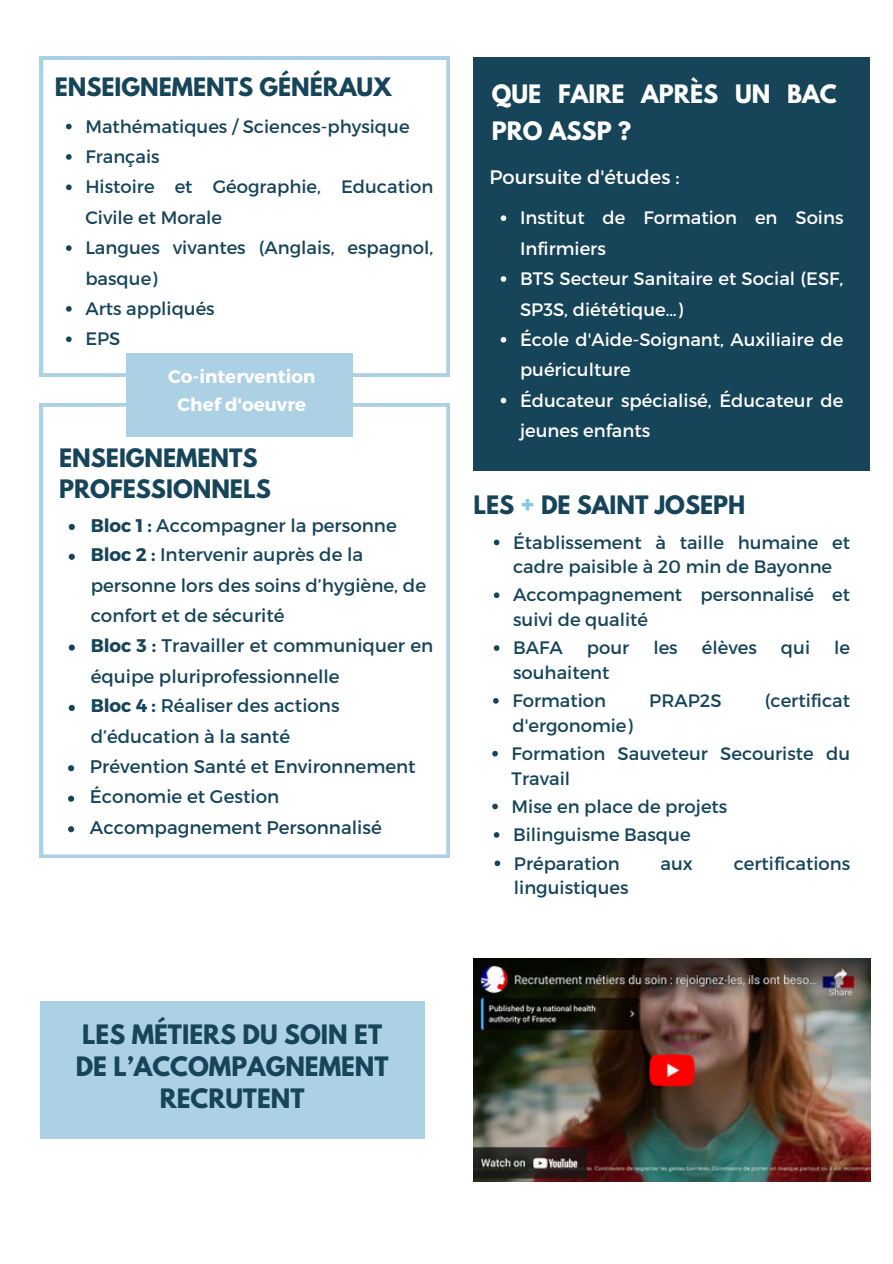
<style>
.page{position:relative;width:893px;height:1264px;background:#fff}
.page>*{position:absolute;margin:0;border:0;box-sizing:border-box;transform-origin:0 0}
.t1{font:700 23.7px/32px "League Spartan";color:#164459;text-align:center}
.t2{font:700 22.5px/31.5px "League Spartan";color:#164459}
.t3{font:700 22.5px/37.2px "League Spartan";color:#fff}
.t4{font:19.5px "Montserrat";color:#fff}
.t5{font:18.3px/30.2px "Montserrat";color:#164459}
.t6{font:700 18.3px/28px "Montserrat";color:#fff;text-align:center}
.t7{font:18px/30.3px "Montserrat";color:#164459}
.t8{font:18px/30.3px "Montserrat";color:#fff}
.s1{font-weight:700}
.s2{color:#8ac8eb}
</style>
<div class="page">
<svg style="left:40px;top:57px;width:409px;height:319px"></svg>
<svg style="left:40px;top:403px;width:409px;height:454px"></svg>
<div style="left:126px;top:353px;width:227px;height:83px;background:#acd0e4"></div>
<svg style="left:66px;top:124px;width:6px;height:5px"></svg>
<svg style="left:66px;top:154px;width:6px;height:6px"></svg>
<svg style="left:66px;top:184px;width:6px;height:6px"></svg>
<svg style="left:66px;top:245px;width:6px;height:6px"></svg>
<svg style="left:66px;top:306px;width:6px;height:6px"></svg>
<svg style="left:66px;top:336px;width:6px;height:6px"></svg>
<svg style="left:69px;top:705px;width:6px;height:6px"></svg>
<svg style="left:68px;top:765px;width:6px;height:6px"></svg>
<svg style="left:68px;top:795px;width:6px;height:6px"></svg>
<svg style="left:68px;top:826px;width:6px;height:6px"></svg>
<svg style="left:492px;top:751px;width:6px;height:5px"></svg>
<svg style="left:492px;top:803px;width:6px;height:6px"></svg>
<svg style="left:494px;top:832px;width:5px;height:5px"></svg>
<svg style="left:494px;top:539px;width:5px;height:6px"></svg>
<svg style="left:494px;top:645px;width:5px;height:6px"></svg>
<svg style="left:493px;top:698px;width:5px;height:5px"></svg>
<svg style="left:494px;top:592px;width:5px;height:6px"></svg>
<svg style="left:494px;top:860px;width:6px;height:6px"></svg>
<svg style="left:69px;top:524px;width:6px;height:6px"></svg>
<svg style="left:69px;top:553px;width:6px;height:7px"></svg>
<svg style="left:69px;top:644px;width:6px;height:6px"></svg>
<img style="left:473px;top:958px;width:397px;height:222px">
<div style="left:40px;top:1001px;width:384px;height:137px;background:#acd0e4"></div>
<div style="left:473px;top:57px;width:397px;height:413px;background:#164459"></div>
<svg style="left:500px;top:215px;width:6px;height:6px"></svg>
<svg style="left:500px;top:276px;width:6px;height:6px"></svg>
<svg style="left:500px;top:337px;width:6px;height:5px"></svg>
<svg style="left:500px;top:398px;width:6px;height:5px"></svg>
<p class="t2" style="left:55px;top:71px;width:338px">ENSEIGNEMENTS GÉNÉRAUX</p>
<p class="t7" style="left:85px;top:111px;width:349px">Mathématiques / Sciences-physique<br>Français<br>Histoire et Géographie, Education<br>Civile et Morale<br>Langues vivantes (Anglais, espagnol, basque)<br>Arts appliqués<br>EPS</p>
<p class="t6" style="left:168px;top:363px;width:149px">Co-intervention<br>Chef d'oeuvre</p>
<p class="t2" style="left:59px;top:442px;width:213px">ENSEIGNEMENTS<br>PROFESSIONNELS</p>
<p class="t5" style="left:91px;top:510px;width:344px"><span class="s1">Bloc 1 :</span> Accompagner la personne<br><span class="s1">Bloc 2 :</span> Intervenir auprès de la personne lors des soins d’hygiène, de confort et de sécurité<br><span class="s1">Bloc 3 :</span> Travailler et communiquer en équipe pluriprofessionnelle</p>
<p class="t5" style="left:90px;top:690px;width:327px"><span class="s1">Bloc 4 :</span> Réaliser des actions d’éducation à la santé<br>Prévention Santé et Environnement<br>Économie et Gestion<br>Accompagnement Personnalisé</p>
<p class="t3" style="left:492px;top:75px;width:346px">QUE FAIRE APRÈS UN BAC<br>PRO ASSP ?</p>
<p class="t4" style="left:489px;top:165px;width:192px">Poursuite d'études :</p>
<p class="t8" style="left:520px;top:203px;width:325px">Institut de Formation en Soins<br>Infirmiers<br>BTS Secteur Sanitaire et Social (ESF,<br>SP3S, diététique…)<br>École d'Aide-Soignant, Auxiliaire de puériculture<br>Éducateur spécialisé, Éducateur de jeunes enfants</p>
<p class="t2" style="left:473px;top:488px;width:273px">LES <span class="s2">+</span> DE SAINT JOSEPH</p>
<p class="t7" style="left:513px;top:530px;width:338px;line-height:24.8px">Établissement à taille humaine et cadre paisible à 20 min de Bayonne</p>
<p class="t7" style="left:513px;top:582px;width:338px;line-height:24.8px">Accompagnement personnalisé et suivi de qualité</p>
<p class="t7" style="left:513px;top:632px;width:51px">BAFA</p>
<p class="t7" style="left:587px;top:632px;width:44px">pour</p>
<p class="t7" style="left:653px;top:632px;width:26px">les</p>
<p class="t7" style="left:701px;top:632px;width:56px">élèves</p>
<p class="t7" style="left:780px;top:632px;width:31px">qui</p>
<p class="t7" style="left:834px;top:632px;width:17px">le</p>
<p class="t7" style="left:512px;top:658px;width:99px;line-height:28px">souhaitent<br>Formation</p>
<p class="t7" style="left:649px;top:685px;width:74px">PRAP2S</p>
<p class="t7" style="left:764px;top:685px;width:87px">(certificat</p>
<p class="t7" style="left:512px;top:710px;width:122px">d'ergonomie)</p>
<p class="t7" style="left:511px;top:741px;width:340px;line-height:24.8px">Formation Sauveteur Secouriste du<br>Travail</p>
<p class="t7" style="left:511px;top:792px;width:217px;line-height:28.3px">Mise en place de projets<br>Bilinguisme Basque</p>
<p class="t7" style="left:514px;top:848px;width:107px">Préparation</p>
<p class="t7" style="left:660px;top:848px;width:34px">aux</p>
<p class="t7" style="left:733px;top:848px;width:118px">certifications</p>
<p class="t7" style="left:514px;top:872px;width:116px">linguistiques</p>
<h1 class="t1" style="left:76px;top:1018px;width:314px">LES MÉTIERS DU SOIN ET<br>DE L’ACCOMPAGNEMENT<br>RECRUTENT</h1>
</div>
